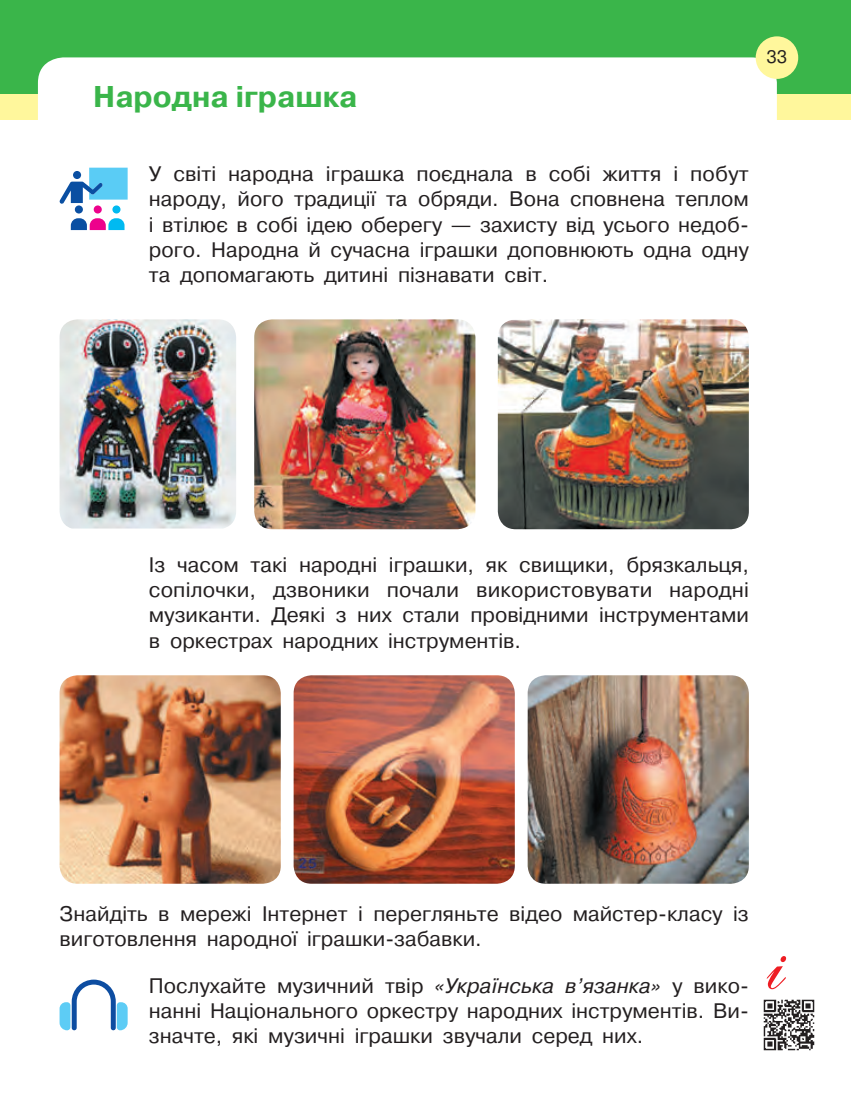
<style>
.page{position:relative;width:851px;height:1106px;background:#fff}
.page>*{position:absolute;margin:0;border:0;box-sizing:border-box;transform-origin:0 0}
.t1{font:700 30px "Pragmatica C";color:#3ab54a}
.t2{font:21px/25.2px "Pragmatica C";color:#231f20}
.t3{font:18px "Pragmatica C";color:#231f20}
.s1{font-style:italic}
</style>
<div class="page">
<div style="left:0;top:0;width:850px;height:119px;background:#fff79c"></div>
<div style="left:0;top:0;width:850px;height:94px;background:#3ab54a"></div>
<svg style="left:60px;top:168px;width:68px;height:36px"></svg>
<div style="left:73px;top:171px;width:8px;height:8px;background:#0a4fa2;border-radius:50%"></div>
<div style="left:75px;top:205px;width:8px;height:8px;background:#0a4fa2;border-radius:50%"></div>
<div style="left:94px;top:205px;width:8px;height:8px;background:#ed028c;border-radius:50%"></div>
<svg style="left:71px;top:218px;width:53px;height:12px"></svg>
<div style="left:112px;top:205px;width:8px;height:8px;background:#00baf1;border-radius:50%"></div>
<svg style="left:60px;top:979px;width:68px;height:51px"></svg>
<img style="left:60px;top:319px;width:176px;height:209px">
<img style="left:293px;top:675px;width:221px;height:208px">
<img style="left:60px;top:675px;width:221px;height:208px">
<img style="left:497px;top:319px;width:251px;height:210px">
<img style="left:254px;top:319px;width:221px;height:210px">
<img style="left:527px;top:675px;width:221px;height:208px">
<div style="left:38px;top:57px;width:738px;height:88px;background:#fff;border-radius:26px"></div>
<div style="left:755px;top:36px;width:43px;height:43px;background:#fff79c;border-radius:50%"></div>
<svg style="left:766px;top:956px;width:20px;height:33px"></svg>
<img style="left:763px;top:999px;width:51px;height:51px">
<h1 class="t1" style="left:93px;top:81px;width:265px">Народна іграшка</h1>
<p class="t3" style="left:753px;top:43px;width:22px">33</p>
<p class="t3" style="left:766px;top:47px;width:22px">33</p>
<p class="t2" style="left:149px;top:162px;width:601px">У світі народна іграшка поєднала в собі життя і побут народу, його традиції та обряди. Вона сповнена теплом і втілює в собі ідею оберегу — захисту від усього недоб&shy;рого. Народна й сучасна іграшки доповнюють одна одну та допомагають дитині пізнавати світ.</p>
<p class="t2" style="left:149px;top:552px;width:601px;text-align:justify">Із часом такі народні іграшки, як свищики, брязкальця, сопілочки, дзвоники почали використовувати народні музиканти. Деякі з них стали провідними інструментами в оркестрах народних інструментів.</p>
<p class="t2" style="left:60px;top:901px;width:690px">Знайдіть в мережі Інтернет і перегляньте відео майстер-класу із виготовлення народної іграшки-забавки.</p>
<p class="t2" style="left:149px;top:973px;width:601px;text-align:justify">Послухайте музичний твір <span class="s1">«Українська в’язанка»</span> у вико&shy;нанні Національного оркестру народних інструментів. Ви&shy;значте, які музичні іграшки звучали серед них.</p>
</div>
